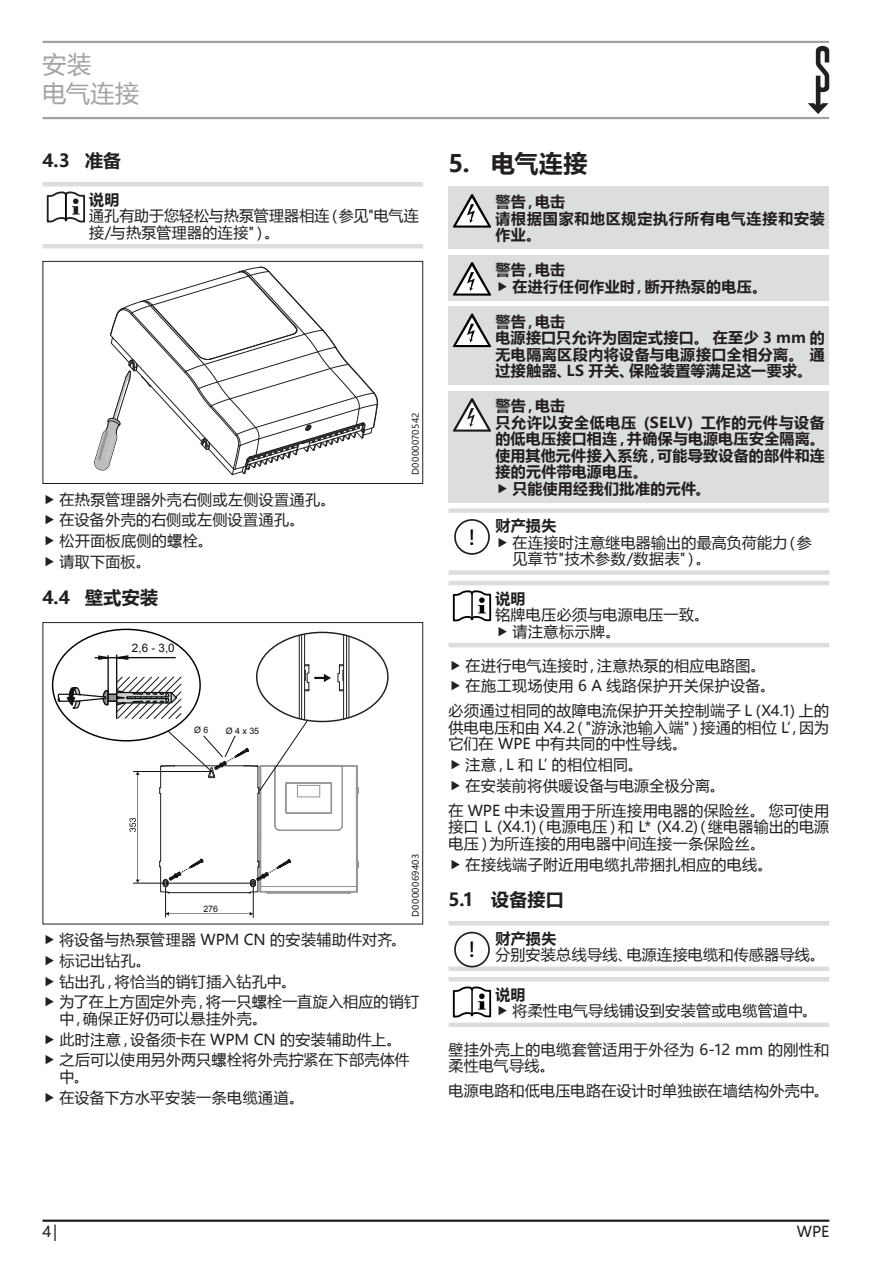
<style>
.page{position:relative;width:893px;height:1263px;background:#fff}
.page>*{position:absolute;margin:0;border:0;box-sizing:border-box;transform-origin:0 0}
.t1{font:24px/28.8px "Microsoft Ya Hei UI";letter-spacing:.025em;color:#a1a3a6}
.t2{font:700 24px "Microsoft Ya Hei UI";color:#231f20}
.t3{font:23.25px "STE Info Text";color:#000}
.t4{font:700 18px "Microsoft Ya Hei UI";letter-spacing:.015em;color:#231f20}
.t5{font:15px/20.7px "Microsoft Ya Hei UI";letter-spacing:.02em;color:#231f20}
.t6{font:700 15px/16.5px "Microsoft Ya Hei UI";letter-spacing:.025em;color:#231f20}
.t7{font:700 15px/16.5px "Microsoft Ya Hei UI";letter-spacing:.05em;color:#231f20}
.t8{font:700 15px "Microsoft Ya Hei UI";letter-spacing:.045em;color:#231f20}
.t9{font:11.7px "Arial";color:#0f1313}
.t10{font:9px "Microsoft Ya Hei UI";letter-spacing:.04em;color:#231f20}
.t11{font:8.85px "Arial";color:#0f1313}
</style>
<div class="page">
<hr style="left:43px;top:41px;width:786px;height:2px;background:#a1a3a6">
<hr style="left:43px;top:117px;width:786px;height:2px;background:#a1a3a6">
<hr style="left:43px;top:1219px;width:786px;height:3px;background:#231f20">
<svg style="left:808px;top:46px;width:21px;height:68px"></svg>
<hr style="left:43px;top:182px;width:380px;height:4px;background:#dcdddf">
<hr style="left:43px;top:244px;width:380px;height:4px;background:#dcdddf">
<svg style="left:47px;top:191px;width:38px;height:32px"></svg>
<hr style="left:65px;top:195px;width:2px;height:24px;background:#000">
<svg style="left:94px;top:267px;width:284px;height:208px"></svg>
<div style="left:43px;top:261px;width:380px;height:223px;border:1px solid #231f20"></div>
<hr style="left:165px;top:887px;width:1px;height:30px;background:#0f1313">
<hr style="left:253px;top:887px;width:1px;height:31px;background:#0f1313">
<svg style="left:166px;top:912px;width:87px;height:3px"></svg>
<svg style="left:57px;top:632px;width:302px;height:262px"></svg>
<div style="left:43px;top:622px;width:380px;height:302px;border:1px solid #231f20"></div>
<div style="left:449px;top:187px;width:380px;height:62px;background:#dcdddf"></div>
<svg style="left:453px;top:194px;width:38px;height:34px"></svg>
<div style="left:449px;top:255px;width:380px;height:45px;background:#dcdddf"></div>
<svg style="left:453px;top:262px;width:38px;height:34px"></svg>
<div style="left:449px;top:306px;width:380px;height:79px;background:#dcdddf"></div>
<svg style="left:453px;top:313px;width:38px;height:34px"></svg>
<div style="left:449px;top:391px;width:380px;height:111px;background:#dcdddf"></div>
<svg style="left:453px;top:398px;width:38px;height:34px"></svg>
<div style="left:449px;top:508px;width:380px;height:5px;background:#dcdddf"></div>
<div style="left:449px;top:570px;width:380px;height:5px;background:#dcdddf"></div>
<div style="left:454px;top:519px;width:36px;height:36px;border:2px solid #231f20;border-radius:50%"></div>
<hr style="left:449px;top:581px;width:380px;height:4px;background:#dcdddf">
<hr style="left:449px;top:643px;width:380px;height:4px;background:#dcdddf">
<svg style="left:453px;top:590px;width:38px;height:31px"></svg>
<hr style="left:471px;top:593px;width:2px;height:25px;background:#000">
<hr style="left:449px;top:921px;width:380px;height:4px;background:#dcdddf">
<div style="left:449px;top:966px;width:380px;height:5px;background:#dcdddf"></div>
<div style="left:454px;top:932px;width:36px;height:35px;border:2px solid #231f20;border-radius:50%"></div>
<hr style="left:449px;top:977px;width:380px;height:4px;background:#dcdddf">
<div style="left:449px;top:1022px;width:380px;height:5px;background:#dcdddf"></div>
<svg style="left:453px;top:986px;width:38px;height:31px"></svg>
<hr style="left:471px;top:990px;width:2px;height:24px;background:#000">
<h1 class="t1" style="left:43px;top:49px;width:98px">安装<br>电气连接</h1>
<p class="t4" style="left:43px;top:148px;width:80px">4.3 准备</p>
<p class="t6" style="left:89px;top:190px;width:32px">说明</p>
<p class="t5" style="left:89px;top:207px;width:331px;line-height:16.5px">通孔有助于您轻松与热泵管理器相连（参见"电气连接/与热泵管理器的连接"）。</p>
<p class="t5" style="left:60px;top:488px;width:277px">在热泵管理器外壳右侧或左侧设置通孔。在设备外壳的右侧或左侧设置通孔。<br>松开面板底侧的螺栓。<br>请取下面板。</p>
<p class="t4" style="left:43px;top:585px;width:117px">4.4 壁式安装</p>
<p class="t9" style="left:132px;top:640px;width:44px">2,6 - 3,0</p>
<p class="t11" style="left:194px;top:724px;width:16px">Ø 6</p>
<p class="t11" style="left:226px;top:725px;width:35px">Ø 4 x 35</p>
<p class="t10" style="left:409px;top:475px;width:64px;rotate:-90deg">D0000070542</p>
<p class="t10" style="left:409px;top:917px;width:64px;rotate:-90deg">D0000069403</p>
<p class="t5" style="left:60px;top:929px;width:361px">将设备与热泵管理器 WPM CN 的安装辅助件对齐。标记出钻孔。<br>钻出孔，将恰当的销钉插入钻孔中。<br>为了在上方固定外壳，将一只螺栓一直旋入相应的销钉</p>
<p class="t5" style="left:60px;top:1008px;width:352px">中，确保正好仍可以悬挂外壳。<br>此时注意，设备须卡在 WPM CN 的安装辅助件上。之后可以使用另外两只螺栓将外壳拧紧在下部壳体件</p>
<p class="t5" style="left:60px;top:1066px;width:246px">中。<br>在设备下方水平安装一条电缆通道。</p>
<p class="t11" style="left:203px;top:903px;width:16px">276</p>
<h1 class="t2" style="left:449px;top:147px;width:140px">5. 电气连接</h1>
<p class="t7" style="left:495px;top:193px;width:331px">警告，电击<br>请根据国家和地区规定执行所有电气连接和安装作业。</p>
<p class="t6" style="left:512px;top:261px;width:256px;text-indent:-17px">警告，电击<br>在进行任何作业时，断开热泵的电压。</p>
<p class="t6" style="left:495px;top:313px;width:331px">警告，电击<br>电源接口只允许为固定式接口。在至少 3 mm 的无电隔离区段内将设备与电源接口全相分离。通过接触器、LS 开关、保险装置等满足这一要求。</p>
<p class="t6" style="left:495px;top:397px;width:71px">警告，电击</p>
<p class="t8" style="left:495px;top:412px;width:331px">只允许以安全低电压 (SELV) 工作的元件与设备</p>
<p class="t6" style="left:495px;top:430px;width:331px">的低电压接口相连，并确保与电源电压安全隔离。</p>
<p class="t6" style="left:495px;top:447px;width:331px">使用其他元件接入系统，可能导致设备的部件和连</p>
<p class="t6" style="left:495px;top:463px;width:154px">接的元件带电源电压。</p>
<p class="t6" style="left:512px;top:480px;width:200px">只能使用经我们批准的元件。</p>
<h2 class="t3" style="left:468px;top:524px;width:8px">!</h2>
<p class="t6" style="left:495px;top:517px;width:62px">财产损失</p>
<p class="t5" style="left:512px;top:533px;width:301px;line-height:16.5px">在连接时注意继电器输出的最高负荷能力（参见章节"技术参数/数据表"）。</p>
<p class="t6" style="left:495px;top:589px;width:32px">说明</p>
<p class="t5" style="left:512px;top:606px;width:198px;line-height:16.5px;text-indent:-17px">铭牌电压必须与电源电压一致。请注意标示牌。</p>
<p class="t5" style="left:466px;top:654px;width:311px">在进行电气连接时，注意热泵的相应电路图。在施工现场使用 6 A 线路保护开关保护设备。</p>
<p class="t5" style="left:449px;top:702px;width:382px;line-height:16.5px;text-align:justify">必须通过相同的故障电流保护开关控制端子 L (X4.1) 上的供电电压和由 X4.2（"游泳池输入端"）接通的相位 L’，因为它们在 WPE 中有共同的中性导线。</p>
<p class="t5" style="left:466px;top:754px;width:261px">注意，L 和 L’ 的相位相同。<br>在安装前将供暖设备与电源全极分离。</p>
<p class="t5" style="left:449px;top:802px;width:382px;line-height:16.5px;text-align:justify">在 WPE 中未设置用于所连接用电器的保险丝。您可使用接口 L (X4.1)（电源电压）和 L* (X4.2)（继电器输出的电源电压）为所连接的用电器中间连接一条保险丝。</p>
<p class="t5" style="left:466px;top:853px;width:308px">在接线端子附近用电缆扎带捆扎相应的电线。</p>
<p class="t4" style="left:449px;top:887px;width:117px">5.1 设备接口</p>
<h2 class="t3" style="left:468px;top:936px;width:8px">!</h2>
<p class="t6" style="left:495px;top:929px;width:62px">财产损失</p>
<p class="t5" style="left:495px;top:944px;width:331px">分别安装总线导线、电源连接电缆和传感器导线。</p>
<p class="t6" style="left:495px;top:985px;width:32px">说明</p>
<p class="t5" style="left:512px;top:1000px;width:306px">将柔性电气导线铺设到安装管或电缆管道中。</p>
<p class="t5" style="left:449px;top:1040px;width:382px;line-height:16.5px">壁挂外壳上的电缆套管适用于外径为 6-12 mm 的刚性和柔性电气导线。</p>
<p class="t5" style="left:449px;top:1080px;width:382px">电源电路和低电压电路在设计时单独嵌在墙结构外壳中。</p>
<p class="t5" style="left:43px;top:1220px;width:16px">4|</p>
<p class="t5" style="left:797px;top:1220px;width:34px">WPE</p>
</div>
